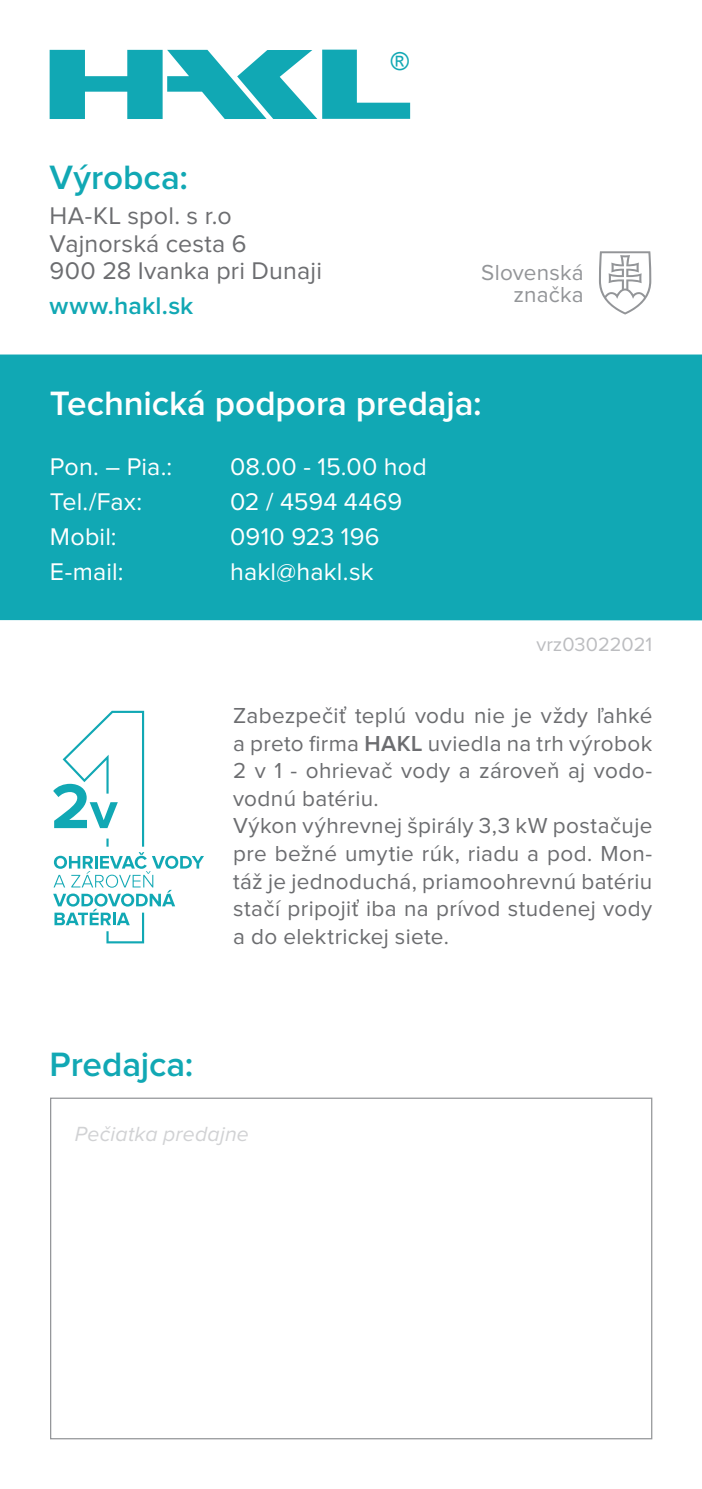
<style>
.page{position:relative;width:702px;height:1489px;background:#fff}
.page>*{position:absolute;margin:0;border:0;box-sizing:border-box;transform-origin:0 0}
.Text_Klasik{font:600 35px "Proxima Nova";letter-spacing:-.005em;color:#fff}
.Text_Klasik-2{font:600 35px "Proxima Nova";color:#11a8b4}
.Text_Klasik-3{font:25px "Proxima Nova";letter-spacing:.005em;color:#fff}
.Text_Klasik-4{font:25px "Proxima Nova";letter-spacing:.005em;color:#6c6d70}
.Text_Klasik-5{font:600 25px "Proxima Nova";letter-spacing:.01em;color:#11a8b4}
.t1{font:24.75px "Arial";color:#11a8b4}
.t2{font:22.5px/27.5px "Proxima Nova";letter-spacing:.015em;color:#6c6d70;text-align:justify}
.t3{font:22.5px "Proxima Nova";letter-spacing:.01em;color:#939598}
.Text_Klasik-6{font:italic 21.25px "Proxima Nova";letter-spacing:.01em;color:#d1d2d4}
.t4{font:20px "Proxima Nova";color:#bcbdc0}
.s1{font-weight:600}
</style>
<div class="page">
<svg style="left:53px;top:710px;width:91px;height:136px"></svg>
<svg style="left:53px;top:852px;width:151px;height:91px"></svg>
<div style="left:0;top:354px;width:702px;height:266px;background:#11a8b4"></div>
<svg style="left:50px;top:50px;width:360px;height:69px"></svg>
<svg style="left:599px;top:251px;width:52px;height:63px"></svg>
<p class="Text_Klasik-2" style="left:50px;top:161px;width:139px">Výrobca:</p>
<p class="Text_Klasik-4" style="left:50px;top:204px;width:183px">HA-KL spol. s r.o</p>
<p class="Text_Klasik-4" style="left:50px;top:232px;width:198px">Vajnorská cesta 6</p>
<p class="Text_Klasik-4" style="left:50px;top:259px;width:274px">900 28 Ivanka pri Dunaji</p>
<p class="Text_Klasik-5" style="left:50px;top:294px;width:145px">www.hakl.sk</p>
<p class="t1" style="left:391px;top:45px;width:20px">®</p>
<p class="t3" style="left:481px;top:262px;width:104px">Slovenská</p>
<p class="t3" style="left:513px;top:284px;width:72px">značka</p>
<p class="Text_Klasik" style="left:50px;top:387px;width:433px">Technická podpora predaja:</p>
<p class="Text_Klasik-3" style="left:50px;top:455px;width:124px">Pon. – Pia.:</p>
<p class="Text_Klasik-3" style="left:230px;top:455px;width:198px">08.00 - 15.00 hod</p>
<p class="Text_Klasik-3" style="left:50px;top:490px;width:94px">Tel./Fax:</p>
<p class="Text_Klasik-3" style="left:230px;top:490px;width:174px">02 / 4594 4469</p>
<p class="Text_Klasik-3" style="left:50px;top:525px;width:68px">Mobil:</p>
<p class="Text_Klasik-3" style="left:230px;top:525px;width:151px">0910 923 196</p>
<p class="Text_Klasik-3" style="left:50px;top:560px;width:75px">E-mail:</p>
<p class="Text_Klasik-3" style="left:230px;top:560px;width:145px">hakl@hakl.sk</p>
<p class="t4" style="left:536px;top:634px;width:117px">vrz03022021</p>
<p class="t2" style="left:233px;top:703px;width:421px">Zabezpečiť teplú vodu nie je vždy ľahké a preto firma <span class="s1">HAKL</span> uviedla na trh výrobok 2 v 1 - ohrievač vody a zároveň aj vodo&shy;vodnú batériu.</p>
<p class="t2" style="left:233px;top:813px;width:421px">Výkon výhrevnej špirály 3,3 kW postačuje pre bežné umytie rúk, riadu a pod. Mon&shy;táž je jednoduchá, priamoohrevnú batériu stačí pripojiť iba na prívod studenej vody a do elektrickej siete.</p>
<p class="Text_Klasik-2" style="left:50px;top:1048px;width:145px">Predajca:</p>
<p class="Text_Klasik-6" style="left:75px;top:1124px;width:176px">Pečiatka predajne</p>
</div>
